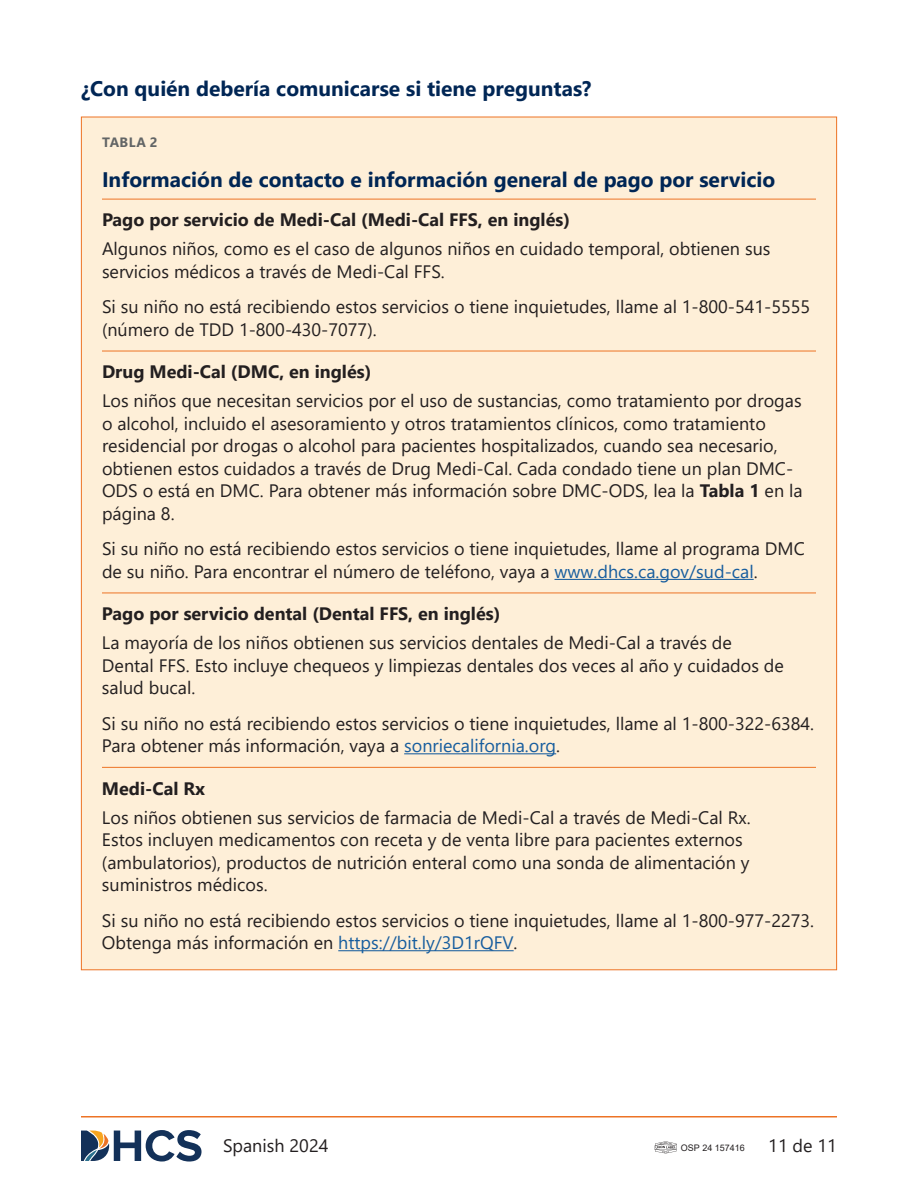
<style>
.page{position:relative;width:918px;height:1188px;background:#fff}
.page>*{position:absolute;margin:0;border:0;box-sizing:border-box;transform-origin:0 0}
.t1{font:700 21px "Segoe UI";color:#002655}
.t2{font:18px/22.5px "Segoe UI";color:#231f20}
.t3{font:700 18px "Segoe UI";color:#231f20}
.t4{font:700 13.5px "Segoe UI";letter-spacing:.035em;color:#626566}
.t5{font:9px "Arial";color:#231f20}
.s1{font-weight:700}
.s2{color:#175d9e}
</style>
<div class="page">
<hr style="left:81px;top:1116px;width:756px;height:2px;background:#ed7325">
<svg style="left:81px;top:1130px;width:121px;height:32px"></svg>
<div style="left:81px;top:117px;width:756px;height:853px;background:#feefd8"></div>
<hr style="left:102px;top:199px;width:714px;height:1px;background:#ed7325">
<hr style="left:102px;top:351px;width:714px;height:1px;background:#ed7325">
<hr style="left:555px;top:579px;width:199px;height:1px;background:#175d9e">
<hr style="left:102px;top:593px;width:714px;height:1px;background:#ed7325">
<hr style="left:404px;top:753px;width:152px;height:1px;background:#175d9e">
<hr style="left:102px;top:767px;width:714px;height:1px;background:#ed7325">
<hr style="left:338px;top:950px;width:176px;height:1px;background:#175d9e">
<svg style="left:655px;top:1141px;width:22px;height:13px"></svg>
<h3 class="t1" style="left:81px;top:69px;width:512px">¿Con quién debería comunicarse si tiene preguntas?</h3>
<p class="t4" style="left:102px;top:130px;width:57px">TABLA 2</p>
<h3 class="t1" style="left:102px;top:160px;width:675px">Información de contacto e información general de pago por servicio</h3>
<h4 class="t3" style="left:102px;top:203px;width:469px">Pago por servicio de Medi-Cal (Medi-Cal FFS, en inglés)</h4>
<p class="t2" style="left:102px;top:236px;width:670px">Algunos niños, como es el caso de algunos niños en cuidado temporal, obtienen sus servicios médicos a través de Medi-Cal FFS.</p>
<p class="t2" style="left:102px;top:294px;width:710px">Si su niño no está recibiendo estos servicios o tiene inquietudes, llame al 1-800-541-5555 (número de TDD 1-800-430-7077).</p>
<h4 class="t3" style="left:102px;top:355px;width:271px">Drug Medi-Cal (DMC, en inglés)</h4>
<p class="t2" style="left:102px;top:388px;width:702px">Los niños que necesitan servicios por el uso de sustancias, como tratamiento por drogas o alcohol, incluido el asesoramiento y otros tratamientos clínicos, como tratamiento residencial por drogas o alcohol para pacientes hospitalizados, cuando sea necesario, obtienen estos cuidados a través de Drug Medi-Cal. Cada condado tiene un plan DMC-ODS o está en DMC. Para obtener más información sobre DMC-ODS, lea la <span class="s1">Tabla 1</span> en la página 8.</p>
<p class="t2" style="left:102px;top:536px;width:704px">Si su niño no está recibiendo estos servicios o tiene inquietudes, llame al programa DMC de su niño. Para encontrar el número de teléfono, vaya a <span class="s2">www.dhcs.ca.gov/sud-cal</span>.</p>
<h4 class="t3" style="left:102px;top:597px;width:400px">Pago por servicio dental (Dental FFS, en inglés)</h4>
<p class="t2" style="left:102px;top:630px;width:683px">La mayoría de los niños obtienen sus servicios dentales de Medi-Cal a través de<br>Dental FFS. Esto incluye chequeos y limpiezas dentales dos veces al año y cuidados de salud bucal.</p>
<p class="t2" style="left:102px;top:711px;width:714px">Si su niño no está recibiendo estos servicios o tiene inquietudes, llame al 1-800-322-6384.<br>Para obtener más información, vaya a <span class="s2">sonriecalifornia.org</span>.</p>
<h4 class="t3" style="left:102px;top:771px;width:105px">Medi-Cal Rx</h4>
<p class="t2" style="left:102px;top:804px;width:650px">Los niños obtienen sus servicios de farmacia de Medi-Cal a través de Medi-Cal Rx.<br>Estos incluyen medicamentos con receta y de venta libre para pacientes externos (ambulatorios), productos de nutrición enteral como una sonda de alimentación y suministros médicos.</p>
<p class="t2" style="left:102px;top:907px;width:714px">Si su niño no está recibiendo estos servicios o tiene inquietudes, llame al 1-800-977-2273.<br>Obtenga más información en <span class="s2">https://bit.ly/3D1rQFV</span>.</p>
<p class="t2" style="left:223px;top:1133px;width:107px">Spanish 2024</p>
<p class="t2" style="left:768px;top:1133px;width:70px">11 de 11</p>
<p class="t5" style="left:681px;top:1141px;width:66px">OSP 24 157416</p>
</div>
